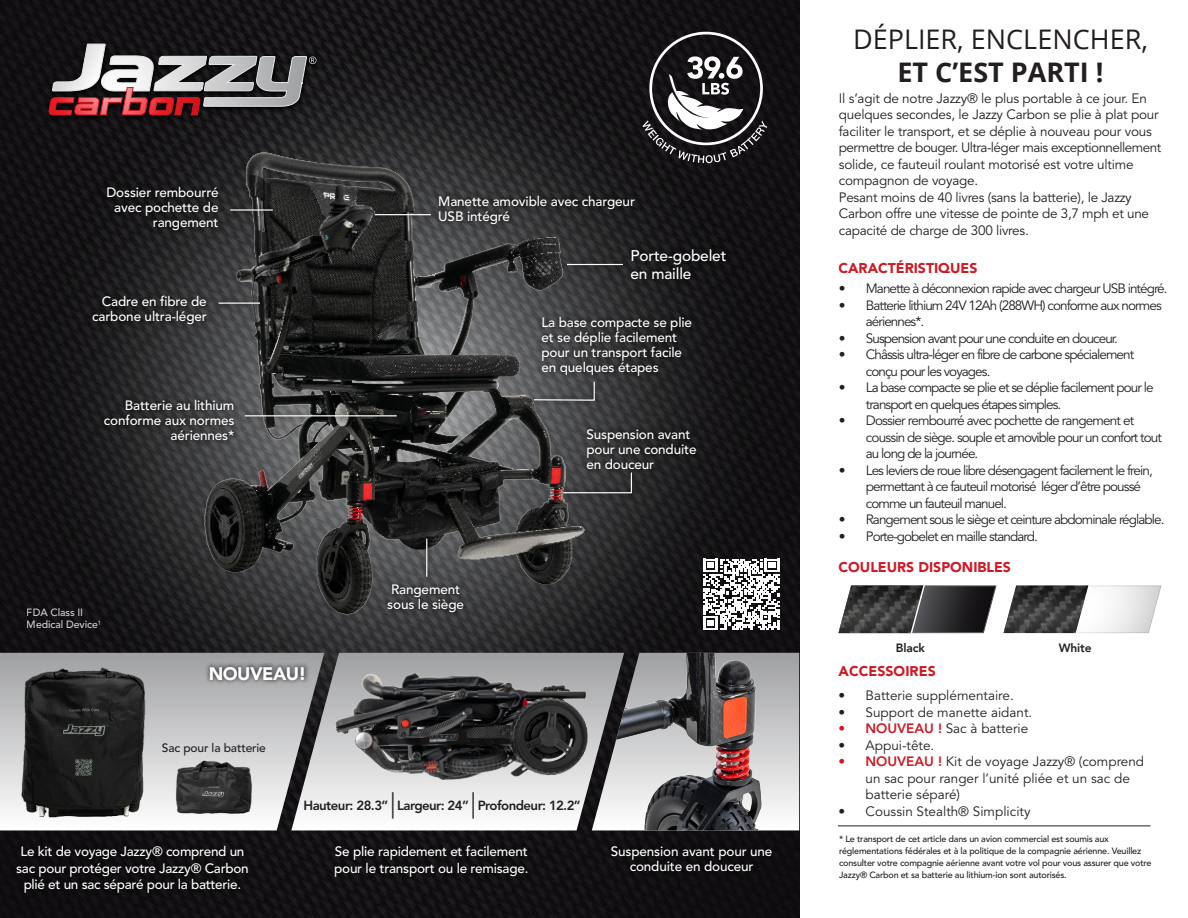
<style>
.page{position:relative;width:1188px;height:918px;background:#fff}
.page>*{position:absolute;margin:0;border:0;box-sizing:border-box;transform-origin:0 0}
.t1{font:27px/32.4px "Open Sans";color:#231f20;text-align:center}
.t2{font:900 18px "Avenir LT Std";letter-spacing:-.03em;color:#fff}
.t3{font:500 15.45px "Avenir LT Std";letter-spacing:-.01em;color:#fff}
.t4{font:900 14.1px "Avenir LT Std";color:#cf1a25}
.t5{font:13.5px/16.5px "Avenir LT Std";letter-spacing:-.06em;color:#231f20}
.t6{font:500 13.5px/15px "Avenir LT Std";letter-spacing:-.01em;color:#fff}
.t7{font:13.5px/16.5px "Avenir LT Std";letter-spacing:-.015em;color:#231f20}
.t8{font:13.5px/16.5px "Avenir LT Std";color:#231f20}
.t9{font:13.5px/16.5px "Avenir LT Std";letter-spacing:-.02em;color:#231f20}
.t10{font:800 13.2px "Avenir LT Std";letter-spacing:-.04em;color:#231f20}
.t11{font:500 12px "Avenir LT Std";letter-spacing:-.01em;color:#231f20}
.t12{font:800 12px "Avenir";letter-spacing:-.01em;color:#231f20}
.t13{font:500 10.5px/12px "Avenir LT Std";letter-spacing:-.01em;color:#fff}
.t14{font:500 9px/12px "Avenir LT Std";letter-spacing:-.02em;color:#231f20}
.s1{font-size:26.4px}
.s2{font-weight:700}
.s3{font-weight:800;color:#cf1a25}
</style>
<div class="page">
<img style="left:0;top:0;width:799px;height:918px">
<img style="left:195px;top:142px;width:399px;height:482px">
<svg style="left:0;top:653px;width:291px;height:177px"></svg>
<div style="left:580px;top:422px;width:123px;height:53px;background:#000;opacity:.5"></div>
<div style="left:557px;top:466px;width:81px;height:34px;background:#000;opacity:.5"></div>
<svg style="left:562px;top:471px;width:71px;height:23px;background:#474749"></svg>
<div style="left:368px;top:208px;width:69px;height:14px;background:#000;opacity:.5"></div>
<hr style="left:375px;top:214px;width:56px;height:1px;background:#fff">
<div style="left:561px;top:257px;width:68px;height:14px;background:#000;opacity:.5"></div>
<hr style="left:567px;top:264px;width:56px;height:1px;background:#fff">
<div style="left:528px;top:375px;width:74px;height:32px;background:#000;opacity:.5"></div>
<svg style="left:533px;top:380px;width:62px;height:21px"></svg>
<div style="left:224px;top:203px;width:55px;height:14px;background:#000;opacity:.5"></div>
<hr style="left:230px;top:209px;width:43px;height:2px;background:#fff">
<div style="left:212px;top:296px;width:54px;height:14px;background:#000;opacity:.5"></div>
<hr style="left:219px;top:303px;width:41px;height:1px;background:#fff">
<div style="left:238px;top:409px;width:165px;height:14px;background:#000;opacity:.5"></div>
<hr style="left:245px;top:415px;width:152px;height:1px;background:#fff">
<div style="left:535px;top:311px;width:163px;height:71px;background:#000;opacity:.5"></div>
<div style="left:433px;top:190px;width:208px;height:41px;background:#000;opacity:.5"></div>
<div style="left:625px;top:243px;width:107px;height:43px;background:#000;opacity:.5"></div>
<div style="left:86px;top:290px;width:127px;height:41px;background:#000;opacity:.5"></div>
<div style="left:101px;top:181px;width:123px;height:56px;background:#000;opacity:.5"></div>
<div style="left:98px;top:394px;width:142px;height:53px;background:#000;opacity:.5"></div>
<div style="left:382px;top:578px;width:88px;height:41px;background:#000;opacity:.5"></div>
<svg style="left:291px;top:653px;width:301px;height:177px"></svg>
<img style="left:592px;top:653px;width:207px;height:177px">
<div style="left:12px;top:840px;width:241px;height:58px;background:#0e0c0e"></div>
<div style="left:329px;top:840px;width:203px;height:42px;background:#110e11"></div>
<div style="left:606px;top:841px;width:171px;height:35px;background:#0e0c0e"></div>
<img style="left:302px;top:646px;width:307px;height:140px">
<div style="left:420px;top:532px;width:14px;height:51px;background:#000;opacity:.5"></div>
<hr style="left:426px;top:539px;width:1px;height:38px;background:#fff">
<svg style="left:45px;top:40px;width:277px;height:82px;background:#161416"></svg>
<svg style="left:48px;top:37px;width:268px;height:79px;background:#68575a"></svg>
<svg style="left:838px;top:585px;width:159px;height:49px;background:#4c4b4c"></svg>
<svg style="left:1003px;top:585px;width:159px;height:49px"></svg>
<hr style="left:838px;top:826px;width:312px;height:1px;background:#231f20">
<div style="left:204px;top:661px;width:106px;height:24px;background:#000;opacity:.65"></div>
<svg style="left:643px;top:56px;width:124px;height:107px"></svg>
<img style="left:16px;top:667px;width:138px;height:152px">
<img style="left:172px;top:760px;width:85px;height:54px">
<svg style="left:704px;top:559px;width:75px;height:71px"></svg>
<p class="t6" style="left:106px;top:185px;width:114px;text-align:right">Dossier rembourré avec pochette de rangement</p>
<p class="t6" style="left:102px;top:295px;width:107px">Cadre en fibre de</p>
<p class="t6" style="left:92px;top:310px;width:116px">carbone ultra-léger</p>
<p class="t6" style="left:104px;top:399px;width:132px;text-align:right">Batterie au lithium conforme aux normes aériennes*</p>
<p class="t13" style="left:27px;top:607px;width:76px">FDA Class II<br>Medical Device<sup>1</sup></p>
<p class="t2" style="left:209px;top:663px;width:99px">NOUVEAU!</p>
<p class="t11" style="left:162px;top:741px;width:106px">Sac pour la batterie</p>
<p class="t6" style="left:438px;top:194px;width:198px">Manette amovible avec chargeur<br>USB intégré</p>
<p class="t3" style="left:630px;top:246px;width:98px">Porte-gobelet</p>
<p class="t3" style="left:630px;top:265px;width:63px">en maille</p>
<p class="t6" style="left:541px;top:315px;width:152px">La base compacte se plie et se déplie facilement pour un transport facile</p>
<p class="t6" style="left:541px;top:360px;width:119px">en quelques étapes</p>
<p class="t6" style="left:391px;top:582px;width:70px">Rangement</p>
<p class="t6" style="left:387px;top:597px;width:78px">sous le siège</p>
<p class="t6" style="left:586px;top:427px;width:106px">Suspension avant</p>
<p class="t6" style="left:586px;top:442px;width:112px">pour une conduite</p>
<p class="t6" style="left:586px;top:457px;width:69px">en douceur</p>
<p class="t6" style="left:20px;top:844px;width:225px">Le kit de voyage Jazzy® comprend un</p>
<p class="t6" style="left:16px;top:861px;width:234px">sac pour protéger votre Jazzy® Carbon</p>
<p class="t6" style="left:24px;top:878px;width:219px">plié et un sac séparé pour la batterie.</p>
<p class="t10" style="left:303px;top:798px;width:279px">Hauteur: 28.3” <span class="s1">|</span> Largeur: 24” <span class="s1">|</span> Profondeur: 12.2”</p>
<p class="t6" style="left:335px;top:844px;width:194px">Se plie rapidement et facilement</p>
<p class="t6" style="left:334px;top:861px;width:196px">pour le transport ou le remisage.</p>
<p class="t6" style="left:611px;top:844px;width:163px">Suspension avant pour une</p>
<p class="t6" style="left:630px;top:859px;width:125px">conduite en douceur</p>
<p class="t1" style="left:853px;top:22px;width:296px">DÉPLIER, ENCLENCHER,<br><span class="s2">ET C’EST PARTI !</span></p>
<p class="t7" style="left:839px;top:90px;width:324px">Il s’agit de notre Jazzy® le plus portable à ce jour. En quelques secondes, le Jazzy Carbon se plie à plat pour faciliter le transport, et se déplie à nouveau pour vous permettre de bouger. Ultra-léger mais exceptionnellement solide, ce fauteuil roulant motorisé est votre ultime compagnon de voyage.</p>
<p class="t9" style="left:839px;top:189px;width:312px">Pesant moins de 40 livres (sans la batterie), le Jazzy<br>Carbon offre une vitesse de pointe de 3,7 mph et une capacité de charge de 300 livres.</p>
<p class="t4" style="left:839px;top:260px;width:140px">CARACTÉRISTIQUES</p>
<p class="t5" style="left:839px;top:281px;width:330px">• Manette à déconnexion rapide avec chargeur USB intégré.</p>
<p class="t5" style="left:866px;top:297px;width:297px;text-indent:-27px">• Batterie lithium 24V 12Ah (288WH) conforme aux normes aériennes*.</p>
<p class="t5" style="left:839px;top:330px;width:281px">• Suspension avant pour une conduite en douceur.</p>
<p class="t5" style="left:866px;top:347px;width:270px;text-indent:-27px">• Châssis ultra-léger en fibre de carbone spécialement conçu pour les voyages.</p>
<p class="t5" style="left:866px;top:380px;width:289px;text-indent:-27px">• La base compacte se plie et se déplie facilement pour le transport en quelques étapes simples.</p>
<p class="t5" style="left:866px;top:413px;width:298px;text-indent:-27px">• Dossier rembourré avec pochette de rangement et coussin de siège. souple et amovible pour un confort tout au long de la journée.</p>
<p class="t5" style="left:866px;top:462px;width:288px;text-indent:-27px">• Les leviers de roue libre désengagent facilement le frein, permettant à ce fauteuil motorisé léger d’être poussé comme un fauteuil manuel.</p>
<p class="t5" style="left:839px;top:512px;width:327px">• Rangement sous le siège et ceinture abdominale réglable.</p>
<p class="t5" style="left:839px;top:528px;width:200px">• Porte-gobelet en maille standard.</p>
<p class="t4" style="left:839px;top:558px;width:174px">COULEURS DISPONIBLES</p>
<p class="t12" style="left:896px;top:638px;width:31px">Black</p>
<p class="t12" style="left:1059px;top:638px;width:34px">White</p>
<p class="t4" style="left:839px;top:662px;width:99px">ACCESSOIRES</p>
<p class="t8" style="left:839px;top:688px;width:177px">• Batterie supplémentaire.</p>
<p class="t8" style="left:839px;top:704px;width:195px">• Support de manette aidant.</p>
<p class="t8" style="left:839px;top:721px;width:191px"><span class="s3">• NOUVEAU !</span> Sac à batterie</p>
<p class="t8" style="left:839px;top:737px;width:97px">• Appui-tête.</p>
<p class="t8" style="left:866px;top:754px;width:280px;text-indent:-27px"><span class="s3">• NOUVEAU !</span> Kit de voyage Jazzy® (comprend un sac pour ranger l’unité pliée et un sac de batterie séparé)</p>
<p class="t8" style="left:839px;top:803px;width:194px">• Coussin Stealth® Simplicity</p>
<p class="t14" style="left:839px;top:834px;width:314px">* Le transport de cet article dans un avion commercial est soumis aux réglementations fédérales et à la politique de la compagnie aérienne. Veuillez consulter votre compagnie aérienne avant votre vol pour vous assurer que votre Jazzy® Carbon et sa batterie au lithium-ion sont autorisés.</p>
</div>
